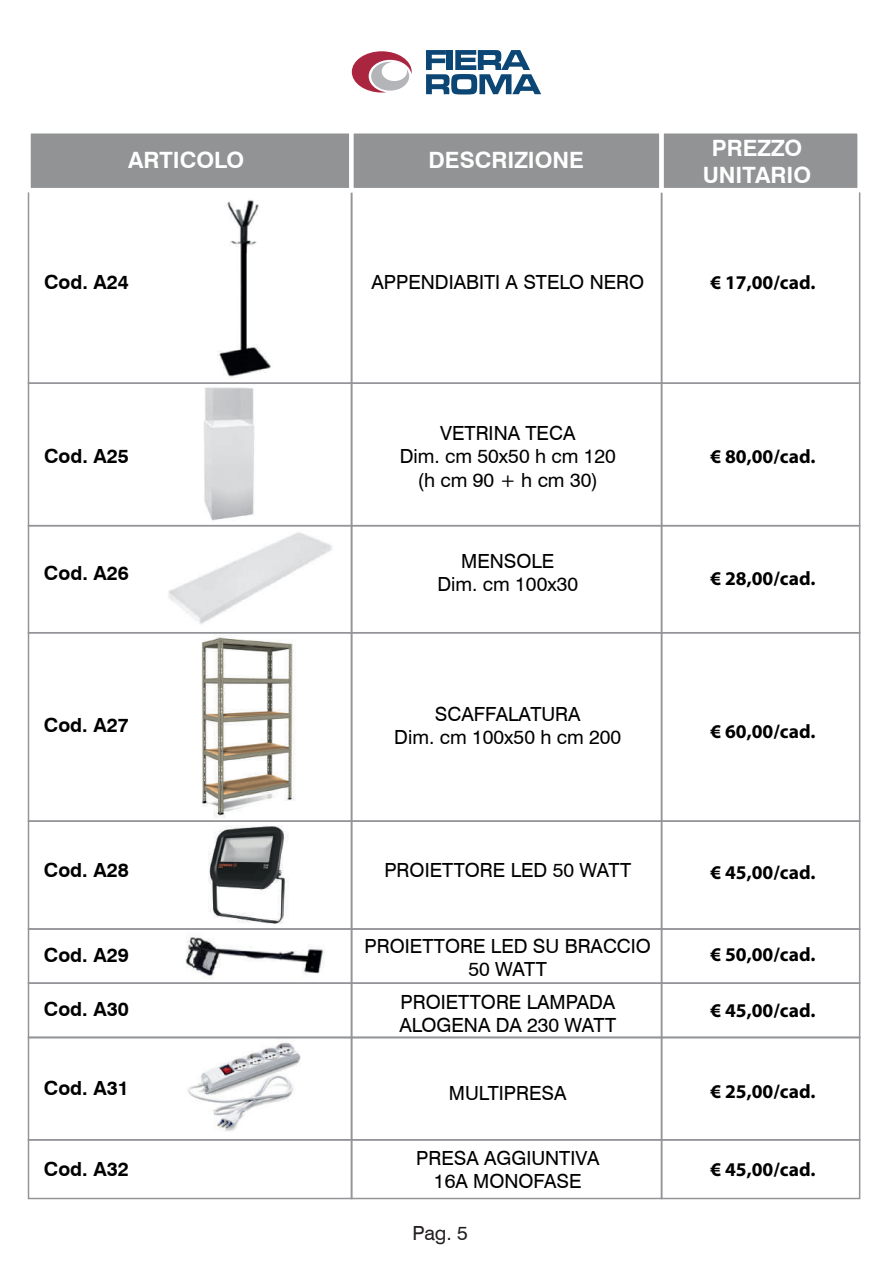
<style>
.page{position:relative;width:893px;height:1263px;background:#fff}
.page>*{position:absolute;margin:0;border:0;box-sizing:border-box;transform-origin:0 0}
.t1{font:700 22.5px/27px "Swiss 721 BT";color:#fff;text-align:center}
.t2{font:19.5px/23.4px "Swiss 721 BT";color:#000001;text-align:center}
.t3{font:700 19.5px "Myriad Pro";color:#000001}
.t4{font:700 19.5px "Swiss 721 BT";color:#000001}
.t5{font:19.5px "Swiss 721 BT";color:#231f20}
</style>
<div class="page">
<img style="left:187px;top:1042px;width:114px;height:89px">
<img style="left:201px;top:635px;width:93px;height:183px">
<img style="left:203px;top:387px;width:52px;height:134px">
<img style="left:185px;top:936px;width:140px;height:43px">
<img style="left:217px;top:200px;width:54px;height:178px">
<svg style="left:352px;top:51px;width:60px;height:42px"></svg>
<svg style="left:426px;top:50px;width:115px;height:45px"></svg>
<div style="left:351px;top:189px;width:311px;height:195px;border:2px solid #939598"></div>
<div style="left:661px;top:189px;width:199px;height:195px;border:2px solid #939598"></div>
<div style="left:26px;top:129px;width:328px;height:63px;background:#929394;border:4px solid #fff"></div>
<div style="left:349px;top:129px;width:315px;height:63px;background:#929394;border:4px solid #fff"></div>
<div style="left:659px;top:129px;width:203px;height:63px;background:#929394;border:4px solid #fff"></div>
<div style="left:28px;top:382px;width:324px;height:144px;border:2px solid #939598"></div>
<div style="left:351px;top:382px;width:311px;height:144px;border:2px solid #939598"></div>
<div style="left:661px;top:382px;width:199px;height:144px;border:2px solid #939598"></div>
<div style="left:28px;top:525px;width:324px;height:108px;border:2px solid #939598"></div>
<div style="left:351px;top:525px;width:311px;height:108px;border:2px solid #939598"></div>
<div style="left:661px;top:525px;width:199px;height:108px;border:2px solid #939598"></div>
<img style="left:168px;top:532px;width:164px;height:92px">
<div style="left:28px;top:632px;width:324px;height:190px;border:2px solid #939598"></div>
<div style="left:351px;top:632px;width:311px;height:190px;border:2px solid #939598"></div>
<div style="left:661px;top:632px;width:199px;height:190px;border:2px solid #939598"></div>
<div style="left:28px;top:820px;width:324px;height:110px;border:2px solid #939598"></div>
<div style="left:351px;top:820px;width:311px;height:110px;border:2px solid #939598"></div>
<div style="left:661px;top:820px;width:199px;height:110px;border:2px solid #939598"></div>
<div style="left:28px;top:928px;width:324px;height:56px;border:2px solid #939598"></div>
<div style="left:351px;top:928px;width:311px;height:56px;border:2px solid #939598"></div>
<div style="left:661px;top:928px;width:199px;height:56px;border:2px solid #939598"></div>
<div style="left:28px;top:982px;width:324px;height:57px;border:2px solid #939598"></div>
<div style="left:351px;top:982px;width:311px;height:57px;border:2px solid #939598"></div>
<div style="left:661px;top:982px;width:199px;height:57px;border:2px solid #939598"></div>
<div style="left:28px;top:1036px;width:324px;height:105px;border:2px solid #939598"></div>
<div style="left:351px;top:1036px;width:311px;height:105px;border:2px solid #939598"></div>
<div style="left:661px;top:1036px;width:199px;height:105px;border:2px solid #939598"></div>
<div style="left:28px;top:1139px;width:324px;height:60px;border:2px solid #939598"></div>
<div style="left:351px;top:1139px;width:311px;height:60px;border:2px solid #939598"></div>
<div style="left:661px;top:1139px;width:199px;height:60px;border:2px solid #939598"></div>
<img style="left:208px;top:826px;width:80px;height:98px">
<p class="t1" style="left:128px;top:146px;width:118px">ARTICOLO</p>
<p class="t1" style="left:429px;top:146px;width:157px">DESCRIZIONE</p>
<p class="t1" style="left:703px;top:134px;width:110px">PREZZO<br>UNITARIO</p>
<p class="t4" style="left:44px;top:271px;width:86px">Cod. A24</p>
<p class="t4" style="left:44px;top:445px;width:86px">Cod. A25</p>
<p class="t2" style="left:371px;top:271px;width:274px">APPENDIABITI A STELO NERO</p>
<p class="t2" style="left:400px;top:421px;width:218px">VETRINA TECA<br>Dim. cm 50x50 h cm 120 (h cm 90 + h cm 30)</p>
<p class="t4" style="left:44px;top:561px;width:86px">Cod. A26</p>
<p class="t2" style="left:437px;top:549px;width:142px">MENSOLE<br>Dim. cm 100x30</p>
<p class="t4" style="left:44px;top:713px;width:86px">Cod. A27</p>
<p class="t2" style="left:394px;top:702px;width:228px">SCAFFALATURA<br>Dim. cm 100x50 h cm 200</p>
<p class="t4" style="left:44px;top:858px;width:86px">Cod. A28</p>
<p class="t2" style="left:384px;top:858px;width:248px">PROIETTORE LED 50 WATT</p>
<p class="t4" style="left:44px;top:943px;width:86px">Cod. A29</p>
<p class="t4" style="left:44px;top:997px;width:86px">Cod. A30</p>
<p class="t4" style="left:44px;top:1076px;width:86px">Cod. A31</p>
<p class="t4" style="left:44px;top:1157px;width:86px">Cod. A32</p>
<p class="t2" style="left:365px;top:934px;width:288px">PROIETTORE LED SU BRACCIO<br>50 WATT</p>
<p class="t2" style="left:399px;top:990px;width:218px;text-align:left">PROIETTORE LAMPADA<br>ALOGENA DA 230 WATT</p>
<p class="t2" style="left:449px;top:1082px;width:119px">MULTIPRESA</p>
<p class="t2" style="left:416px;top:1146px;width:185px">PRESA AGGIUNTIVA<br>16A MONOFASE</p>
<p class="t5" style="left:413px;top:1221px;width:57px">Pag. 5</p>
<p class="t3" style="left:710px;top:270px;width:107px">€ 17,00/cad.</p>
<p class="t3" style="left:710px;top:444px;width:107px">€ 80,00/cad.</p>
<p class="t3" style="left:710px;top:566px;width:107px">€ 28,00/cad.</p>
<p class="t3" style="left:710px;top:718px;width:107px">€ 60,00/cad.</p>
<p class="t3" style="left:710px;top:859px;width:107px">€ 45,00/cad.</p>
<p class="t3" style="left:710px;top:942px;width:107px">€ 50,00/cad.</p>
<p class="t3" style="left:710px;top:997px;width:107px">€ 45,00/cad.</p>
<p class="t3" style="left:710px;top:1078px;width:107px">€ 25,00/cad.</p>
<p class="t3" style="left:710px;top:1156px;width:107px">€ 45,00/cad.</p>
</div>
